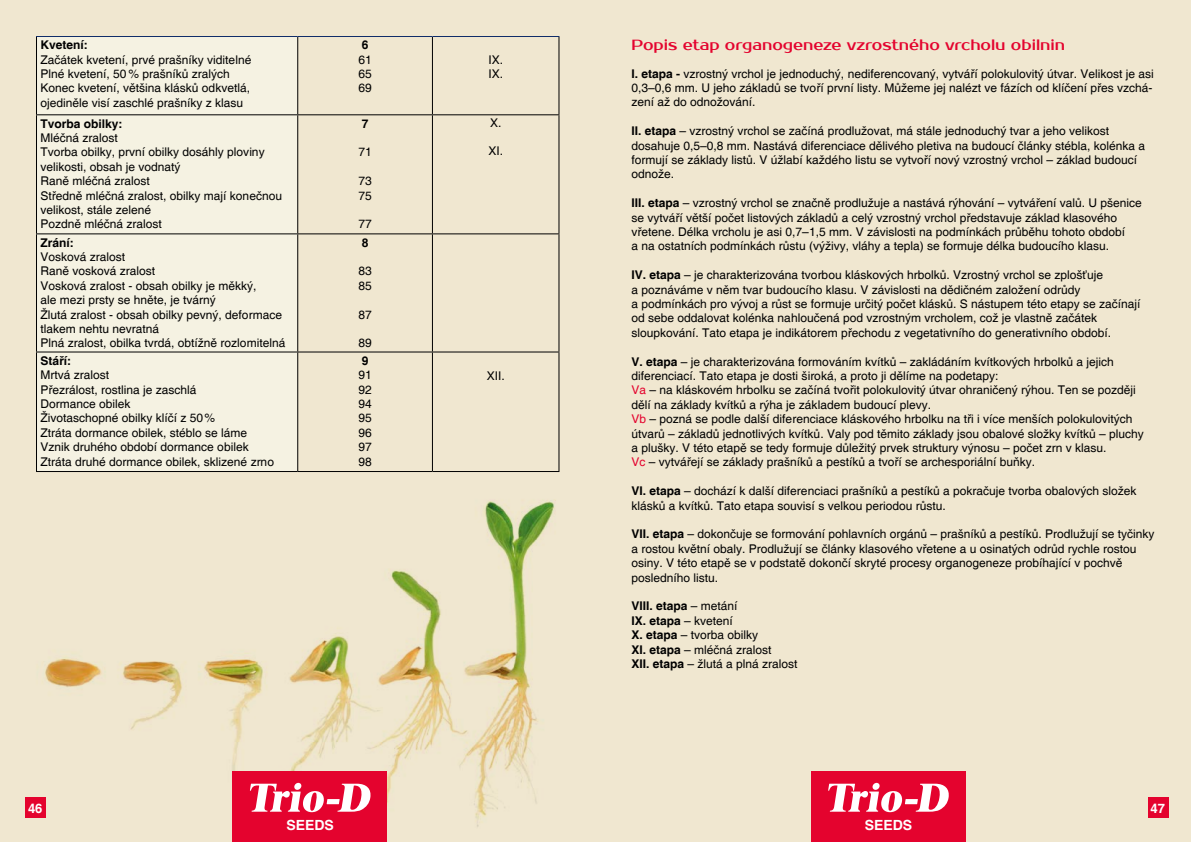
<style>
.page{position:relative;width:1191px;height:842px;background:#f0e7d0}
.page>*{position:absolute;margin:0;border:0;box-sizing:border-box;transform-origin:0 0}
.t1{font:15px "Prosto One";color:#e4032e}
.t2{font:700 14px "Helvetica";color:#fff}
.t3{font:700 13px "Helvetica";color:#fff}
.t4{font:12px/14.4px "Helvetica";color:#000}
.t5{font:700 12px "Helvetica";color:#000}
.s1{font-weight:700}
.s2{color:#e4032e}
</style>
<div class="page">
<img style="left:45px;top:500px;width:511px;height:337px">
<div style="left:37px;top:37px;width:260px;height:434px;background:#f5f2e2"></div>
<hr style="left:36px;top:37px;width:1px;height:77px;background:#000">
<hr style="left:297px;top:37px;width:1px;height:77px;background:#000">
<hr style="left:432px;top:37px;width:1px;height:77px;background:#000">
<hr style="left:558px;top:37px;width:1px;height:77px;background:#000">
<hr style="left:36px;top:114px;width:262px;height:1px;background:#000">
<hr style="left:36px;top:115px;width:1px;height:118px;background:#000">
<hr style="left:298px;top:114px;width:134px;height:1px;background:#000">
<hr style="left:297px;top:115px;width:1px;height:118px;background:#000">
<hr style="left:432px;top:114px;width:127px;height:1px;background:#000">
<hr style="left:432px;top:115px;width:1px;height:118px;background:#000">
<hr style="left:558px;top:115px;width:1px;height:118px;background:#000">
<hr style="left:36px;top:233px;width:262px;height:1px;background:#000">
<hr style="left:36px;top:234px;width:1px;height:117px;background:#000">
<hr style="left:298px;top:233px;width:134px;height:1px;background:#000">
<hr style="left:297px;top:234px;width:1px;height:117px;background:#000">
<hr style="left:432px;top:233px;width:127px;height:1px;background:#000">
<hr style="left:432px;top:234px;width:1px;height:117px;background:#000">
<hr style="left:558px;top:234px;width:1px;height:117px;background:#000">
<hr style="left:36px;top:351px;width:262px;height:1px;background:#000">
<hr style="left:36px;top:352px;width:1px;height:119px;background:#000">
<hr style="left:298px;top:351px;width:134px;height:1px;background:#000">
<hr style="left:297px;top:352px;width:1px;height:119px;background:#000">
<hr style="left:432px;top:351px;width:127px;height:1px;background:#000">
<hr style="left:432px;top:352px;width:1px;height:119px;background:#000">
<hr style="left:558px;top:352px;width:1px;height:119px;background:#000">
<hr style="left:36px;top:471px;width:262px;height:1px;background:#000">
<hr style="left:298px;top:471px;width:134px;height:1px;background:#000">
<hr style="left:432px;top:471px;width:127px;height:1px;background:#000">
<hr style="left:36px;top:36px;width:262px;height:1px;background:#102d69">
<hr style="left:298px;top:36px;width:134px;height:1px;background:#102d69">
<hr style="left:432px;top:36px;width:127px;height:1px;background:#102d69">
<div style="left:811px;top:771px;width:154px;height:71px;background:#e4032e"></div>
<svg style="left:828px;top:783px;width:121px;height:29px"></svg>
<div style="left:1147px;top:797px;width:21px;height:21px;background:#e4032e"></div>
<div style="left:233px;top:771px;width:154px;height:71px;background:#e4032e"></div>
<svg style="left:250px;top:783px;width:121px;height:29px"></svg>
<div style="left:25px;top:797px;width:21px;height:21px;background:#e4032e"></div>
<p class="t5" style="left:40px;top:38px;width:49px">Kvetení:</p>
<p class="t4" style="left:40px;top:53px;width:212px">Začátek kvetení, prvé prašníky viditelné Plné kvetení, 50 % prašníků zralých Konec kvetení, většina klásků odkvetlá, ojediněle visí zaschlé prašníky z klasu</p>
<p class="t5" style="left:40px;top:116px;width:84px">Tvorba obilky:</p>
<p class="t4" style="left:40px;top:131px;width:243px">Mléčná zralost<br>Tvorba obilky, první obilky dosáhly ploviny velikosti, obsah je vodnatý<br>Raně mléčná zralost<br>Středně mléčná zralost, obilky mají konečnou velikost, stále zelené<br>Pozdně mléčná zralost</p>
<p class="t5" style="left:40px;top:235px;width:35px">Zrání:</p>
<p class="t4" style="left:40px;top:250px;width:246px">Vosková zralost<br>Raně vosková zralost<br>Vosková zralost - obsah obilky je měkký,<br>ale mezi prsty se hněte, je tvárný<br>Žlutá zralost - obsah obilky pevný, deformace tlakem nehtu nevratná<br>Plná zralost, obilka tvrdá, obtížně rozlomitelná</p>
<p class="t5" style="left:40px;top:353px;width:32px">Stáří:</p>
<p class="t4" style="left:40px;top:368px;width:235px">Mrtvá zralost<br>Přezrálost, rostlina je zaschlá<br>Dormance obilek<br>Životaschopné obilky klíčí z 50%<br>Ztráta dormance obilek, stéblo se láme<br>Vznik druhého období dormance obilek<br>Ztráta druhé dormance obilek, sklizené zrno</p>
<p class="t5" style="left:362px;top:38px;width:8px">6</p>
<p class="t4" style="left:358px;top:53px;width:15px;text-align:justify">61<br>65<br>69</p>
<p class="t4" style="left:488px;top:53px;width:16px">IX.<br>IX.</p>
<p class="t5" style="left:362px;top:116px;width:8px">7</p>
<p class="t4" style="left:358px;top:145px;width:15px">71</p>
<p class="t4" style="left:358px;top:174px;width:15px">73<br>75</p>
<p class="t4" style="left:358px;top:217px;width:15px">77</p>
<p class="t5" style="left:362px;top:235px;width:8px">8</p>
<p class="t4" style="left:358px;top:264px;width:15px">83<br>85</p>
<p class="t4" style="left:358px;top:308px;width:15px">87</p>
<p class="t4" style="left:358px;top:336px;width:15px">89</p>
<p class="t4" style="left:490px;top:116px;width:13px">X.</p>
<p class="t4" style="left:488px;top:144px;width:16px">XI.</p>
<p class="t5" style="left:362px;top:353px;width:8px">9</p>
<p class="t4" style="left:358px;top:368px;width:15px;text-align:justify">91<br>92<br>94<br>95<br>96<br>97<br>98</p>
<p class="t4" style="left:487px;top:369px;width:20px">XII.</p>
<p class="t3" style="left:28px;top:800px;width:16px">46</p>
<p class="t2" style="left:286px;top:816px;width:49px">SEEDS</p>
<p class="t1" style="left:631px;top:36px;width:435px">Popis etap organogeneze vzrostného vrcholu obilnin</p>
<p class="t4" style="left:631px;top:67px;width:524px;text-align:justify"><span class="s1">I. etapa -</span> vzrostný vrchol je jednoduchý, nediferencovaný, vytváří polokulovitý útvar. Velikost je asi 0,3–0,6 mm. U jeho základů se tvoří první listy. Můžeme jej nalézt ve fázích od klíčení přes vzchá&shy;zení až do odnožování.</p>
<p class="t4" style="left:631px;top:124px;width:515px"><span class="s1">II. etapa</span> – vzrostný vrchol se začíná prodlužovat, má stále jednoduchý tvar a jeho velikost dosahuje 0,5–0,8 mm. Nastává diferenciace dělivého pletiva na budoucí články stébla, kolénka a formují se základy listů. V úžlabí každého listu se vytvoří nový vzrostný vrchol – základ budoucí odnože.</p>
<p class="t4" style="left:631px;top:196px;width:512px"><span class="s1">III. etapa</span> – vzrostný vrchol se značně prodlužuje a nastává rýhování – vytváření valů. U pšenice se vytváří větší počet listových základů a celý vzrostný vrchol představuje základ klasového vřetene. Délka vrcholu je asi 0,7–1,5 mm. V závislosti na podmínkách průběhu tohoto období<br>a na ostatních podmínkách růstu (výživy, vláhy a tepla) se formuje délka budoucího klasu.</p>
<p class="t4" style="left:631px;top:268px;width:510px"><span class="s1">IV. etapa</span> – je charakterizována tvorbou kláskových hrbolků. Vzrostný vrchol se zplošťuje<br>a poznáváme v něm tvar budoucího klasu. V závislosti na dědičném založení odrůdy<br>a podmínkách pro vývoj a růst se formuje určitý počet klásků. S nástupem této etapy se začínají od sebe oddalovat kolénka nahloučená pod vzrostným vrcholem, což je vlastně začátek sloupkování. Tato etapa je indikátorem přechodu z vegetativního do generativního období.</p>
<p class="t4" style="left:631px;top:355px;width:514px"><span class="s1">V. etapa</span> – je charakterizována formováním kvítků – zakládáním kvítkových hrbolků a jejich diferenciací. Tato etapa je dosti široká, a proto ji dělíme na podetapy:<br><span class="s2">Va</span> – na kláskovém hrbolku se začíná tvořit polokulovitý útvar ohraničený rýhou. Ten se později dělí na základy kvítků a rýha je základem budoucí plevy.<br><span class="s2">Vb</span> – pozná se podle další diferenciace kláskového hrbolku na tři i více menších polokulovitých útvarů – základů jednotlivých kvítků. Valy pod těmito základy jsou obalové složky kvítků – pluchy a plušky. V této etapě se tedy formuje důležitý prvek struktury výnosu – počet zrn v klasu.<br><span class="s2">Vc</span> – vytvářejí se základy prašníků a pestíků a tvoří se archesporiální buňky.</p>
<p class="t4" style="left:631px;top:484px;width:506px"><span class="s1">VI. etapa</span> – dochází k další diferenciaci prašníků a pestíků a pokračuje tvorba obalových složek klásků a kvítků. Tato etapa souvisí s velkou periodou růstu.</p>
<p class="t4" style="left:631px;top:527px;width:524px"><span class="s1">VII. etapa</span> – dokončuje se formování pohlavních orgánů – prašníků a pestíků. Prodlužují se tyčinky a rostou květní obaly. Prodlužují se články klasového vřetene a u osinatých odrůd rychle rostou osiny. V této etapě se v podstatě dokončí skryté procesy organogeneze probíhající v pochvě posledního listu.</p>
<p class="t4" style="left:631px;top:599px;width:168px"><span class="s1">VIII. etapa</span> – metání<br><span class="s1">IX. etapa</span> – kvetení<br><span class="s1">X. etapa</span> – tvorba obilky<br><span class="s1">XI. etapa</span> – mléčná zralost<br><span class="s1">XII. etapa</span> – žlutá a plná zralost</p>
<p class="t2" style="left:864px;top:816px;width:49px">SEEDS</p>
<p class="t3" style="left:1150px;top:800px;width:16px">47</p>
</div>
